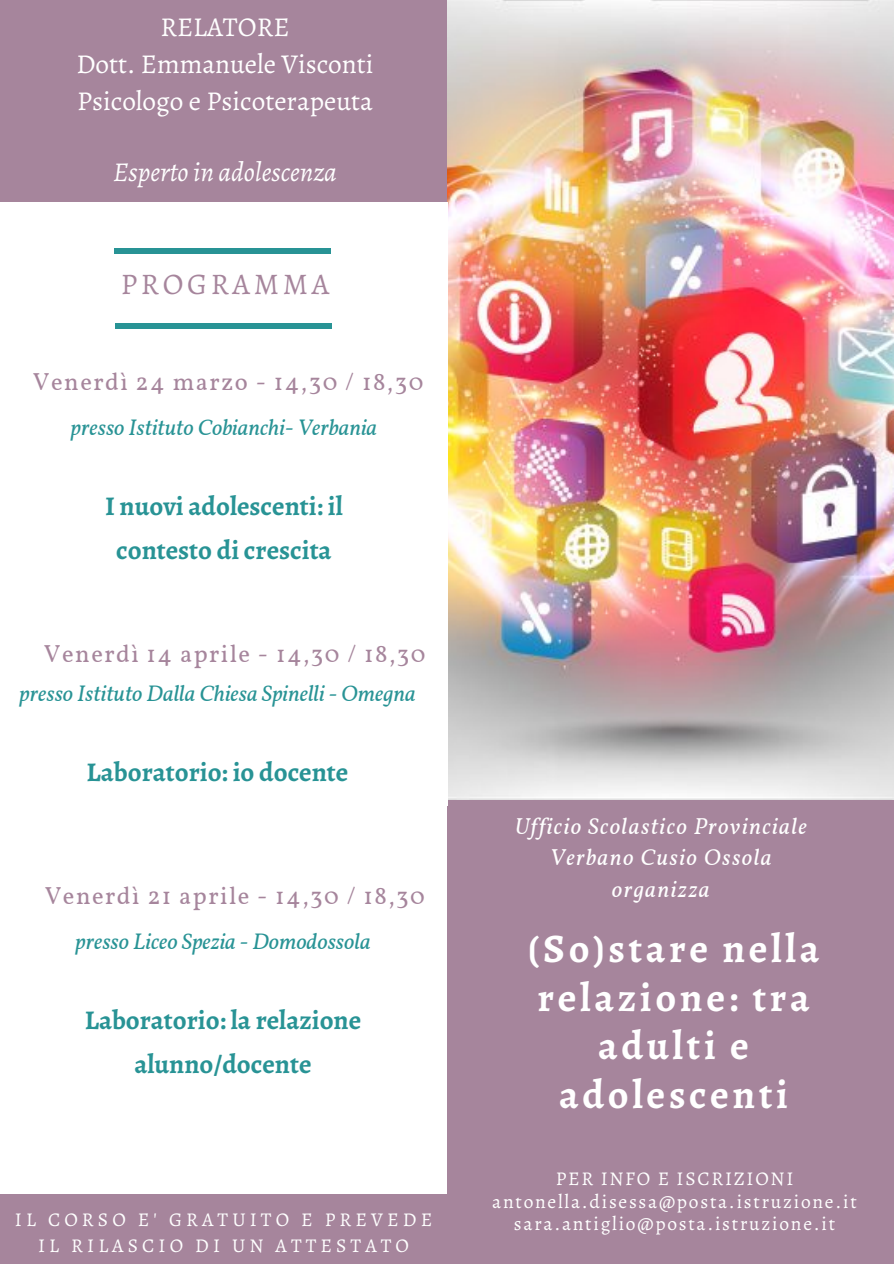
<style>
.page{position:relative;width:894px;height:1264px;background:#fff}
.page>*{position:absolute;margin:0;border:0;box-sizing:border-box;transform-origin:0 0}
.t1{font:700 40.5px/48.4px "Alegreya";letter-spacing:.09em;color:#fff;text-align:center}
.t2{font:30px "Alegreya";letter-spacing:.12em;color:#a6859c}
.t3{font:27.3px/37.2px "Alegreya";color:#fff;text-align:center}
.t4{font:italic 27.3px "Alegreya";color:#fff}
.t5{font:700 27px/44px "Alegreya";color:#289395;text-align:center}
.t6{font:24.45px "Vollkorn";letter-spacing:.06em;color:#a6859c}
.t7{font:italic 22.95px/31.5px "Vollkorn";letter-spacing:.06em;color:#fff;text-align:center}
.t8{font:italic 22.5px "Vollkorn";color:#289395}
.t9{font:19.5px/22.5px "Alegreya";letter-spacing:.09em;color:#fff;text-align:center}
.t10{font:19.5px/26.4px "Alegreya";letter-spacing:.21em;color:#fff;text-align:center}
</style>
<div class="page">
<div style="left:0;top:0;width:893px;height:1263px;background:#a6859c"></div>
<img style="left:447px;top:0;width:446px;height:799px">
<div style="left:0;top:202px;width:447px;height:991px;background:#fff"></div>
<div style="left:115px;top:248px;width:216px;height:6px;background:#289395"></div>
<div style="left:115px;top:323px;width:217px;height:5px;background:#289395"></div>
<p class="t3" style="left:76px;top:8px;width:298px">RELATORE<br>Dott. Emmanuele Visconti<br>Psicologo e Psicoterapeuta</p>
<p class="t4" style="left:113px;top:153px;width:225px">Esperto in adolescenza</p>
<h2 class="t2" style="left:121px;top:264px;width:210px">PROGRAMMA</h2>
<p class="t6" style="left:33px;top:366px;width:392px">Venerdì 24 marzo - 14,30 / 18,30</p>
<p class="t8" style="left:71px;top:413px;width:308px">presso Istituto Cobianchi- Verbania</p>
<p class="t5" style="left:105px;top:484px;width:239px">I nuovi adolescenti: il contesto di crescita</p>
<p class="t6" style="left:44px;top:639px;width:383px">Venerdì 14 aprile - 14,30 / 18,30</p>
<p class="t8" style="left:19px;top:679px;width:398px">presso Istituto Dalla Chiesa Spinelli - Omegna</p>
<p class="t5" style="left:87px;top:749px;width:263px">Laboratorio: io docente</p>
<p class="t6" style="left:45px;top:880px;width:381px">Venerdì 21 aprile - 14,30 / 18,30</p>
<p class="t8" style="left:75px;top:928px;width:297px">presso Liceo Spezia - Domodossola</p>
<p class="t5" style="left:85px;top:998px;width:278px">Laboratorio: la relazione alunno/docente</p>
<p class="t10" style="left:15px;top:1206px;width:418px">IL CORSO E' GRATUITO E PREVEDE<br>IL RILASCIO DI UN ATTESTATO</p>
<p class="t7" style="left:514px;top:812px;width:294px">Ufficio Scolastico Provinciale<br>Verbano Cusio Ossola organizza</p>
<h1 class="t1" style="left:527px;top:924px;width:293px">(So)stare nella relazione: tra adulti e adolescenti</h1>
<p class="t9" style="left:492px;top:1167px;width:366px">PER INFO E ISCRIZIONI antonella.disessa@posta.istruzione.it sara.antiglio@posta.istruzione.it</p>
</div>
